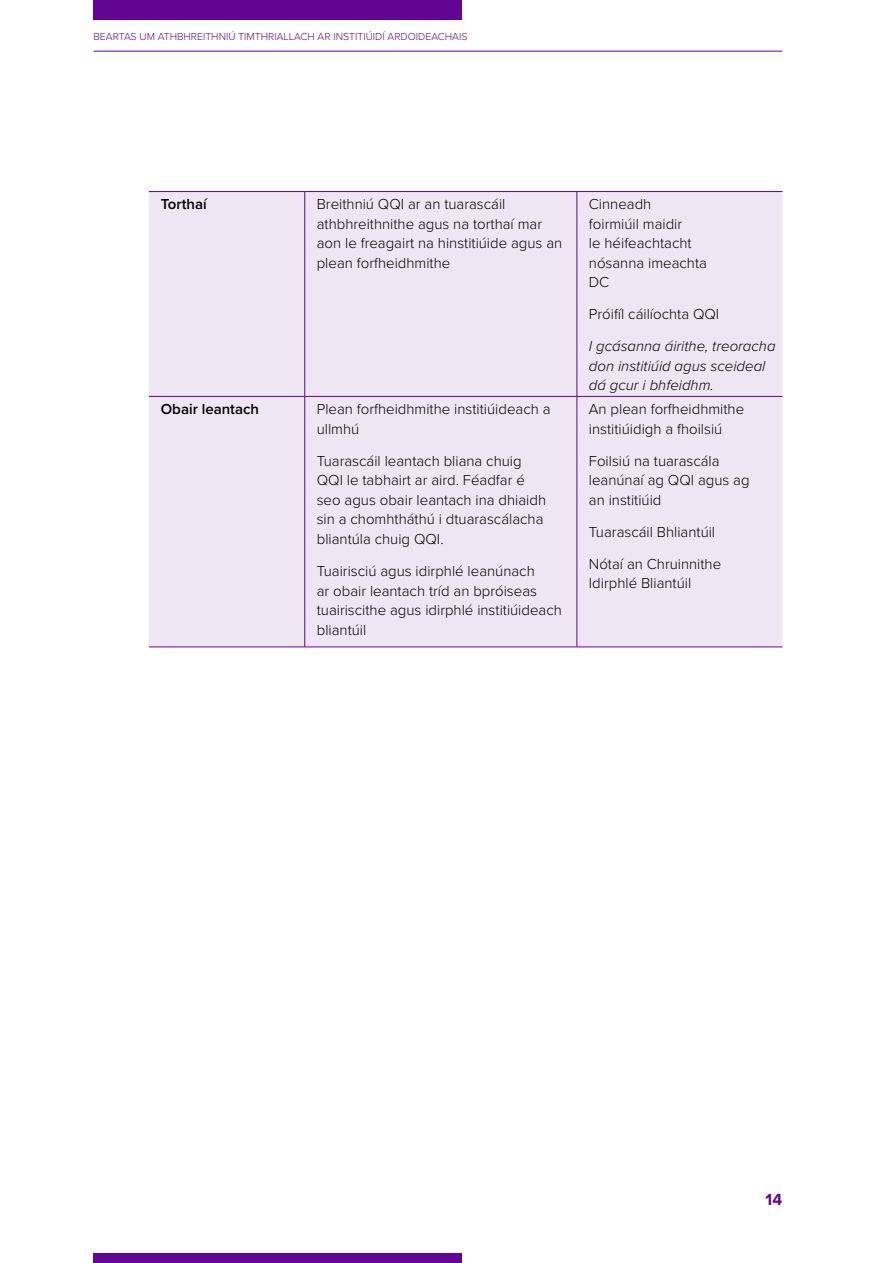
<style>
.page{position:relative;width:893px;height:1263px;background:#fff}
.page>*{position:absolute;margin:0;border:0;box-sizing:border-box;transform-origin:0 0}
.t1{font:700 16.5px "Proxima Nova";color:#630594}
.t2{font:300 15px/19.5px "Proxima Nova";color:#000}
.t3{font:italic 300 15px/19.5px "Proxima Nova";color:#000}
.t4{font:600 15px "Proxima Nova";color:#000}
.t5{font:300 10.5px "Proxima Nova";color:#630594}
</style>
<div class="page">
<div style="left:94px;top:0;width:368px;height:19px;background:#630594"></div>
<div style="left:94px;top:1253px;width:368px;height:10px;background:#630594"></div>
<hr style="left:94px;top:51px;width:688px;height:1px;background:#630594">
<div style="left:149px;top:192px;width:633px;height:455px;background:#efe6f4"></div>
<hr style="left:149px;top:191px;width:156px;height:1px;background:#630594">
<hr style="left:305px;top:191px;width:272px;height:1px;background:#630594">
<hr style="left:304px;top:192px;width:1px;height:204px;background:#630594">
<hr style="left:577px;top:191px;width:205px;height:1px;background:#630594">
<hr style="left:577px;top:192px;width:1px;height:204px;background:#630594">
<hr style="left:149px;top:396px;width:156px;height:1px;background:#630594">
<hr style="left:305px;top:396px;width:272px;height:1px;background:#630594">
<hr style="left:304px;top:397px;width:1px;height:250px;background:#630594">
<hr style="left:577px;top:396px;width:205px;height:1px;background:#630594">
<hr style="left:577px;top:397px;width:1px;height:250px;background:#630594">
<hr style="left:149px;top:647px;width:156px;height:1px;background:#630594">
<hr style="left:305px;top:647px;width:272px;height:1px;background:#630594">
<hr style="left:577px;top:647px;width:205px;height:1px;background:#630594">
<p class="t5" style="left:94px;top:29px;width:375px">BEARTAS UM ATHBHREITHNIÚ TIMTHRIALLACH AR INSTITIÚIDÍ ARDOIDEACHAIS</p>
<p class="t4" style="left:161px;top:193px;width:47px">Torthaí</p>
<p class="t2" style="left:317px;top:194px;width:247px">Breithniú QQI ar an tuarascáil athbhreithnithe agus na torthaí mar aon le freagairt na hinstitiúide agus an plean forfheidhmithe</p>
<p class="t2" style="left:589px;top:194px;width:120px">Cinneadh<br>foirmiúil maidir<br>le héifeachtacht nósanna imeachta<br>DC</p>
<p class="t2" style="left:589px;top:304px;width:132px">Próifíl cáilíochta QQI</p>
<p class="t3" style="left:589px;top:336px;width:188px">I gcásanna áirithe, treoracha don institiúid agus sceideal dá gcur i bhfeidhm.</p>
<p class="t4" style="left:161px;top:398px;width:100px">Obair leantach</p>
<p class="t2" style="left:317px;top:399px;width:235px">Plean forfheidhmithe institiúideach a ullmhú</p>
<p class="t2" style="left:317px;top:450px;width:231px">Tuarascáil leantach bliana chuig<br>QQI le tabhairt ar aird. Féadfar é seo agus obair leantach ina dhiaidh sin a chomhtháthú i dtuarascálacha bliantúla chuig QQI.</p>
<p class="t2" style="left:317px;top:560px;width:247px">Tuairisciú agus idirphlé leanúnach<br>ar obair leantach tríd an bpróiseas tuairiscithe agus idirphlé institiúideach bliantúil</p>
<p class="t2" style="left:589px;top:399px;width:157px">An plean forfheidhmithe institiúidigh a fhoilsiú</p>
<p class="t2" style="left:589px;top:450px;width:162px">Foilsiú na tuarascála leanúnaí ag QQI agus ag an institiúid</p>
<p class="t2" style="left:589px;top:515px;width:134px;line-height:32.1px">Tuarascáil Bhliantúil<br>Nótaí an Chruinnithe</p>
<p class="t2" style="left:589px;top:573px;width:104px">Idirphlé Bliantúil</p>
<p class="t1" style="left:766px;top:1189px;width:18px">14</p>
</div>
